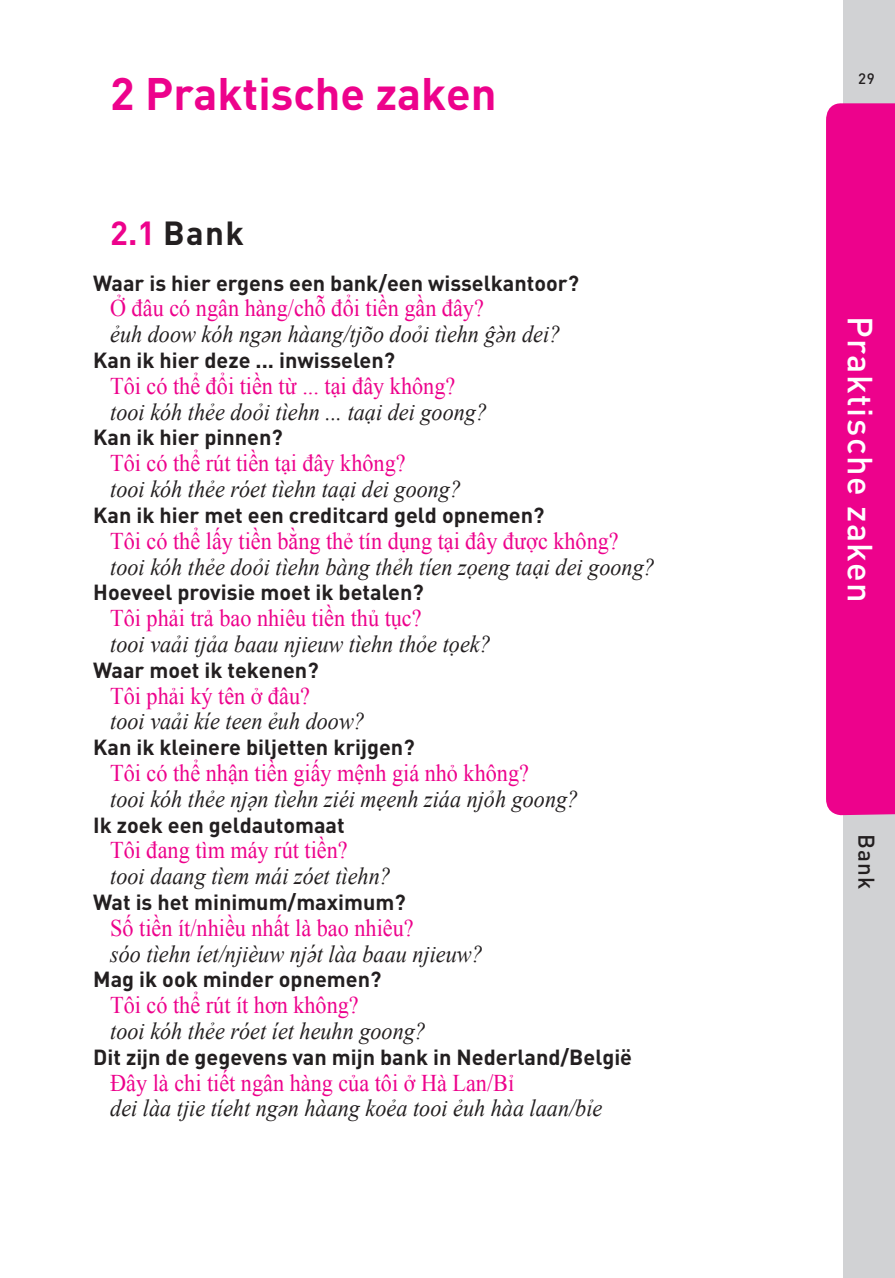
<style>
.page{position:relative;width:895px;height:1278px;background:#fff}
.page>*{position:absolute;margin:0;border:0;box-sizing:border-box;transform-origin:0 0}
.t1{font:700 45px "DINOT";color:#ed028c}
.t2{font:500 34.5px "DINOT";letter-spacing:.04em;color:#fff}
.t3{font:700 33px "DINOT";color:#231f20}
.t4{font:italic 24px "Times New Roman";color:#231f20;scale:.93 1}
.t5{font:24px "Times New Roman";color:#ed028c;scale:.93 1}
.t6{font:500 22.5px "DINOT";color:#231f20}
.t7{font:700 21.6px "DINOT";color:#231f20}
.t8{font:500 15px "DINOT";color:#231f20}
.s1{color:#ed028c}
</style>
<div class="page">
<div style="left:843px;top:0;width:52px;height:1278px;background:#d1d2d4"></div>
<div style="left:826px;top:103px;width:69px;height:712px;background:#ed028c"></div>
<h1 class="t1" style="left:110px;top:63px;width:388px">2 Praktische zaken</h1>
<h3 class="t3" style="left:110px;top:211px;width:135px"><span class="s1">2.1</span> Bank</h3>
<p class="t7" style="left:93px;top:268px;width:487px">Waar is hier ergens een bank/een wisselkantoor?</p>
<p class="t5" style="left:110px;top:292px;width:403px">Ở đâu có ngân hàng/chỗ đổi tiền gần đây?</p>
<p class="t4" style="left:110px;top:318px;width:485px">ẻuh doow kóh ngən hàang/tjõo doỏi tìehn ĝə̀n dei?</p>
<p class="t7" style="left:93px;top:346px;width:303px">Kan ik hier deze ... inwisselen?</p>
<p class="t5" style="left:110px;top:370px;width:372px">Tôi có thể đổi tiền từ ... tại đây không?</p>
<p class="t4" style="left:110px;top:395px;width:407px">tooi kóh thẻe doỏi tìehn ... taại dei goong?</p>
<p class="t7" style="left:93px;top:423px;width:191px">Kan ik hier pinnen?</p>
<p class="t5" style="left:110px;top:447px;width:319px">Tôi có thể rút tiền tại đây không?</p>
<p class="t4" style="left:110px;top:472px;width:379px">tooi kóh thẻe róet tìehn taại dei goong?</p>
<p class="t7" style="left:93px;top:500px;width:453px">Kan ik hier met een creditcard geld opnemen?</p>
<p class="t5" style="left:110px;top:524px;width:548px">Tôi có thể lấy tiền bằng thẻ tín dụng tại đây được không?</p>
<p class="t4" style="left:110px;top:550px;width:587px">tooi kóh thẻe doỏi tìehn bàng thẻh tíen zọeng taại dei goong?</p>
<p class="t7" style="left:93px;top:578px;width:332px">Hoeveel provisie moet ik betalen?</p>
<p class="t5" style="left:110px;top:602px;width:336px">Tôi phải trả bao nhiêu tiền thủ tục?</p>
<p class="t4" style="left:110px;top:627px;width:411px">tooi vaải tjảa baau njieuw tìehn thỏe tọek?</p>
<p class="t7" style="left:93px;top:655px;width:227px">Waar moet ik tekenen?</p>
<p class="t5" style="left:110px;top:679px;width:216px">Tôi phải ký tên ở đâu?</p>
<p class="t4" style="left:110px;top:705px;width:275px">tooi vaải kíe teen ẻuh doow?</p>
<p class="t7" style="left:93px;top:733px;width:323px">Kan ik kleinere biljetten krijgen?</p>
<p class="t5" style="left:110px;top:757px;width:452px">Tôi có thể nhận tiền giấy mệnh giá nhỏ không?</p>
<p class="t4" style="left:110px;top:782px;width:505px">tooi kóh thẻe njən tìehn ziéi mẹenh ziáa njỏh goong?</p>
<p class="t4" style="left:260px;top:782px;width:12px">̣</p>
<p class="t7" style="left:93px;top:810px;width:253px">Ik zoek een geldautomaat</p>
<p class="t5" style="left:110px;top:834px;width:257px">Tôi đang tìm máy rút tiền?</p>
<p class="t4" style="left:110px;top:859px;width:303px">tooi daang tìem mái zóet tìehn?</p>
<p class="t7" style="left:93px;top:887px;width:314px">Wat is het minimum/maximum?</p>
<p class="t5" style="left:110px;top:911px;width:328px">Số tiền ít/nhiều nhất là bao nhiêu?</p>
<p class="t4" style="left:110px;top:937px;width:402px">sóo tìehn íet/njièuw njə́t làa baau njieuw?</p>
<p class="t7" style="left:93px;top:965px;width:290px">Mag ik ook minder opnemen?</p>
<p class="t5" style="left:110px;top:989px;width:269px">Tôi có thể rút ít hơn không?</p>
<p class="t4" style="left:110px;top:1014px;width:341px">tooi kóh thẻe róet íet heuhn goong?</p>
<p class="t7" style="left:93px;top:1042px;width:540px">Dit zijn de gegevens van mijn bank in Nederland/België</p>
<p class="t5" style="left:110px;top:1066px;width:436px">Đây là chi tiết ngân hàng của tôi ở Hà Lan/Bỉ</p>
<p class="t4" style="left:110px;top:1092px;width:531px">dei làa tjie tíeht ngən hàang koẻa tooi ẻuh hàa laan/bỉe</p>
<p class="t8" style="left:858px;top:69px;width:18px">29</p>
<h2 class="t2" style="left:884px;top:316px;width:288px;rotate:90deg">Praktische zaken</h2>
<p class="t6" style="left:882px;top:834px;width:56px;rotate:90deg">Bank</p>
</div>
